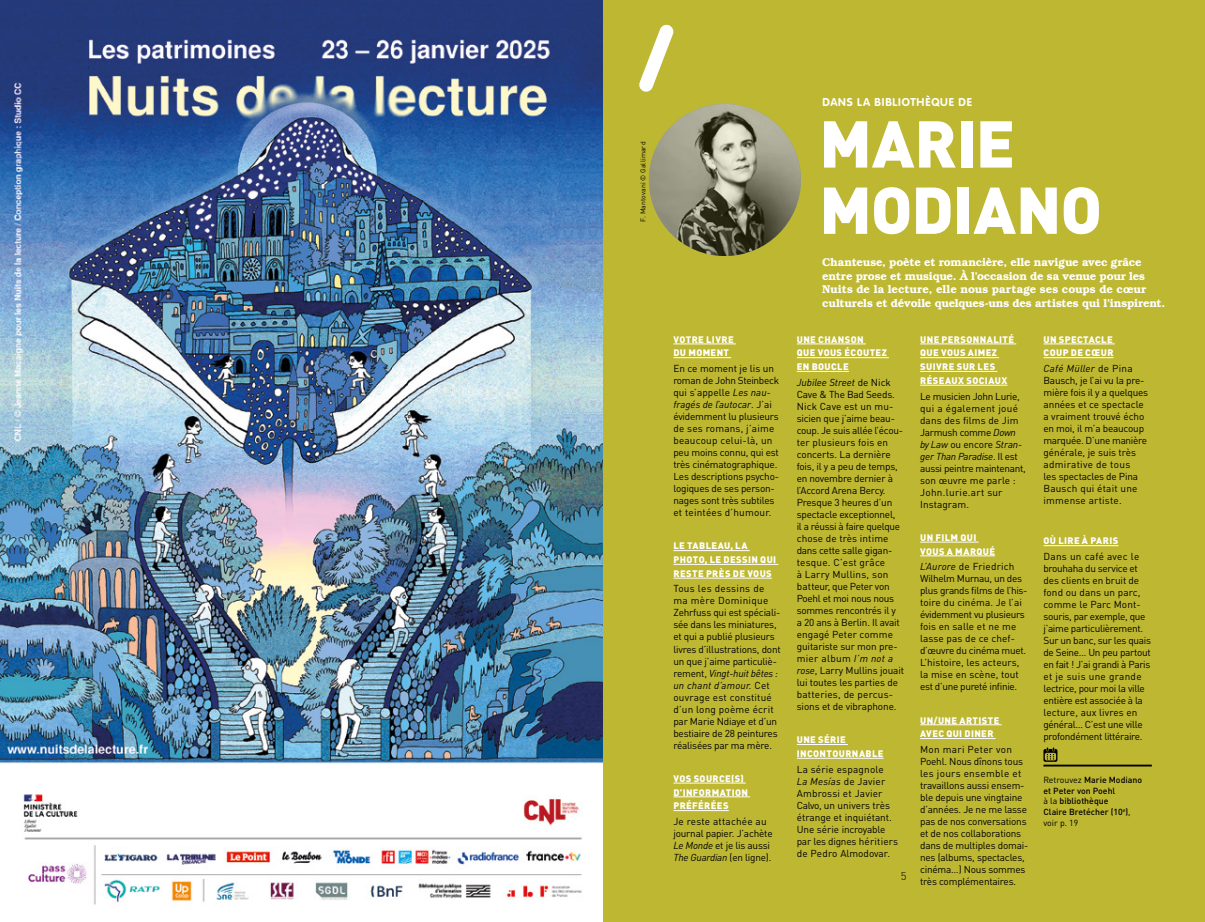
<style>
.page{position:relative;width:1205px;height:922px;background:#fff}
.page>*{position:absolute;margin:0;border:0;box-sizing:border-box;transform-origin:0 0}
.t1{font:900 65px "DIN Pro";letter-spacing:-.01em;color:#fff}
.t2{font:600 11.25px/13.8px "Bookman Std";letter-spacing:-.01em;color:#fff}
.t3{font:700 11.25px "VAG Rounded Std";letter-spacing:.075em;color:#fff}
.t4{font:300 11.25px "DIN Pro";color:#000}
.t5{font:10px/12px "DIN Pro";letter-spacing:-.02em;color:#000}
.t6{font:10px/12px "DIN Pro";letter-spacing:.01em;color:#000}
.t7{font:10px/12px "DIN Pro";color:#000}
.t8{font:900 9.38px/13.8px "DIN Pro";letter-spacing:.04em;color:#fff}
.t9{font:500 8.75px/10.9px "DIN Pro";color:#000}
.t10{font:6.88px "DIN Pro";letter-spacing:.015em;color:#000}
.s1{font-style:italic}
.s2{font-weight:400}
</style>
<div class="page">
<div style="left:602px;top:0;width:603px;height:921px;background:#bdb732"></div>
<img style="left:0;top:0;width:602px;height:905px">
<svg style="left:639px;top:24px;width:35px;height:68px"></svg>
<img style="left:649px;top:104px;width:152px;height:152px;border-radius:76px">
<hr style="left:673px;top:343px;width:63px;height:1px;background:#fff">
<hr style="left:673px;top:357px;width:58px;height:1px;background:#fff">
<hr style="left:673px;top:550px;width:77px;height:1px;background:#fff">
<hr style="left:673px;top:563px;width:105px;height:1px;background:#fff">
<hr style="left:673px;top:577px;width:99px;height:1px;background:#fff">
<hr style="left:673px;top:782px;width:73px;height:1px;background:#fff">
<hr style="left:673px;top:796px;width:77px;height:1px;background:#fff">
<hr style="left:673px;top:809px;width:56px;height:1px;background:#fff">
<hr style="left:797px;top:343px;width:69px;height:1px;background:#fff">
<hr style="left:797px;top:357px;width:92px;height:1px;background:#fff">
<hr style="left:797px;top:371px;width:52px;height:1px;background:#fff">
<hr style="left:797px;top:743px;width:51px;height:1px;background:#fff">
<hr style="left:797px;top:757px;width:86px;height:1px;background:#fff">
<hr style="left:920px;top:343px;width:96px;height:1px;background:#fff">
<hr style="left:920px;top:357px;width:79px;height:1px;background:#fff">
<hr style="left:920px;top:371px;width:77px;height:1px;background:#fff">
<hr style="left:920px;top:384px;width:87px;height:1px;background:#fff">
<hr style="left:920px;top:541px;width:58px;height:1px;background:#fff">
<hr style="left:920px;top:555px;width:75px;height:1px;background:#fff">
<hr style="left:920px;top:724px;width:81px;height:1px;background:#fff">
<hr style="left:920px;top:737px;width:75px;height:1px;background:#fff">
<hr style="left:1043px;top:343px;width:72px;height:1px;background:#fff">
<hr style="left:1043px;top:357px;width:70px;height:1px;background:#fff">
<hr style="left:1043px;top:545px;width:75px;height:1px;background:#fff">
<hr style="left:1043px;top:764px;width:109px;height:2px;background:#000">
<svg style="left:1043px;top:747px;width:14px;height:14px"></svg>
<p class="t10" style="left:637px;top:221px;width:81px;rotate:-90deg">F. Mantovani © Gallimard</p>
<p class="t8" style="left:673px;top:331px;width:62px">VOTRE LIVRE<br>DU MOMENT</p>
<p class="t5" style="left:673px;top:361px;width:107px">En ce moment je lis un roman de John Steinbeck qui s’appelle <span class="s1">Les nau&shy;fragés de l’autocar</span>. J’ai évidemment lu plusieurs de ses romans, j’aime beaucoup celui-là, un peu moins connu, qui est très cinématographique.<br>Les descriptions psycho&shy;logiques de ses person&shy;nages sont très subtiles et teintées d’humour.</p>
<p class="t8" style="left:673px;top:537px;width:104px">LE TABLEAU, LA<br>PHOTO, LE DESSIN QUI<br>RESTE PRÈS DE VOUS</p>
<p class="t5" style="left:673px;top:581px;width:109px">Tous les dessins de ma mère Dominique<br>Zehrfuss qui est spéciali&shy;sée dans les miniatures, et qui a publié plusieurs livres d’illustrations, dont un que j’aime particuliè&shy;rement, <span class="s1">Vingt-huit bêtes : un chant d’amour.</span> Cet ouvrage est constitué d’un long poème écrit par Marie Ndiaye et d’un bestiaire de 28 peintures réalisées par ma mère.</p>
<p class="t8" style="left:673px;top:770px;width:76px">VOS SOURCE(S)<br>D’INFORMATION<br>PRÉFÉRÉES</p>
<p class="t5" style="left:673px;top:814px;width:101px">Je reste attachée au journal papier. J’achète<br><span class="s1">Le Monde</span> et je lis aussi<br><span class="s1">The Guardian</span> (en ligne).</p>
<p class="t3" style="left:822px;top:96px;width:151px">DANS LA BIBLIOTHÈQUE DE</p>
<h1 class="t1" style="left:819px;top:88px;width:197px">MARIE</h1>
<h1 class="t1" style="left:819px;top:154px;width:284px">MODIANO</h1>
<p class="t2" style="left:822px;top:255px;width:345px">Chanteuse, poète et romancière, elle navigue avec grâce entre prose et musique. À l’occasion de sa venue pour les Nuits de la lecture, elle nous partage ses coups de cœur culturels et dévoile quelques-uns des artistes qui l’inspirent.</p>
<p class="t8" style="left:797px;top:331px;width:91px">UNE CHANSON<br>QUE VOUS ÉCOUTEZ<br>EN BOUCLE</p>
<p class="t5" style="left:797px;top:375px;width:109px"><span class="s1">Jubilee Street</span> de Nick<br>Cave &amp; The Bad Seeds.<br>Nick Cave est un mu&shy;sicien que j’aime beau&shy;coup. Je suis allée l’écou&shy;ter plusieurs fois en concerts. La dernière fois, il y a peu de temps, en novembre dernier à l’Accord Arena Bercy.<br>Presque 3 heures d’un spectacle exceptionnel,<br>il a réussi à faire quelque chose de très intime dans cette salle gigan&shy;tesque. C’est grâce<br>à Larry Mullins, son batteur, que Peter von<br>Poehl et moi nous nous sommes rencontrés il y<br>a 20 ans à Berlin. Il avait engagé Peter comme guitariste sur mon pre&shy;mier album <span class="s1">I’m not a rose</span>, Larry Mullins jouait lui toutes les parties de batteries, de percus&shy;sions et de vibraphone.</p>
<p class="t8" style="left:797px;top:731px;width:88px">UNE SÉRIE<br>INCONTOURNABLE</p>
<p class="t7" style="left:797px;top:761px;width:103px">La série espagnole<br><span class="s1">La Mesías</span> de Javier<br>Ambrossi et Javier<br>Calvo, un univers très étrange et inquiétant.<br>Une série incroyable par les dignes héritiers de Pedro Almodovar.</p>
<p class="t4" style="left:901px;top:867px;width:7px">5</p>
<p class="t8" style="left:920px;top:331px;width:95px">UNE PERSONNALITÉ<br>QUE VOUS AIMEZ<br>SUIVRE SUR LES<br>RÉSEAUX SOCIAUX</p>
<p class="t6" style="left:920px;top:389px;width:107px">Le musicien John Lurie, qui a également joué dans des films de Jim<br>Jarmush comme <span class="s1">Down by Law</span> ou encore <span class="s1">Stran&shy;ger Than Paradise</span>. Il est aussi peintre maintenant, son œuvre me parle :<br>John.lurie.art sur<br>Instagram.</p>
<p class="t8" style="left:920px;top:529px;width:76px">UN FILM QUI<br>VOUS A MARQUÉ</p>
<p class="t5" style="left:920px;top:559px;width:109px"><span class="s1">L’Aurore</span> de Friedrich<br>Wilhelm Murnau, un des plus grands films de l’his&shy;toire du cinéma. Je l’ai évidemment vu plusieurs fois en salle et ne me lasse pas de ce chef&shy;d’œuvre du cinéma muet.<br>L’histoire, les acteurs, la mise en scène, tout est d’une pureté infinie.</p>
<p class="t8" style="left:920px;top:711px;width:81px">UN/UNE ARTISTE<br>AVEC QUI DINER</p>
<p class="t5" style="left:920px;top:742px;width:108px">Mon mari Peter von<br>Poehl. Nous dînons tous les jours ensemble et travaillons aussi ensem&shy;ble depuis une vingtaine d’années. Je ne me lasse pas de nos conversations et de nos collaborations dans de multiples domai&shy;nes (albums, spectacles, cinéma…) Nous sommes très complémentaires.</p>
<p class="t8" style="left:1043px;top:331px;width:71px">UN SPECTACLE<br>COUP DE CŒUR</p>
<p class="t5" style="left:1043px;top:361px;width:106px"><span class="s1">Café Müller</span> de Pina<br>Bausch, je l’ai vu la pre&shy;mière fois il y a quelques années et ce spectacle a vraiment trouvé écho en moi, il m’a beaucoup marquée. D’une manière générale, je suis très admirative de tous<br>les spectacles de Pina<br>Bausch qui était une immense artiste.</p>
<p class="t8" style="left:1043px;top:533px;width:76px">OÙ LIRE À PARIS</p>
<p class="t5" style="left:1043px;top:549px;width:109px">Dans un café avec le brouhaha du service et des clients en bruit de fond ou dans un parc, comme le Parc Mont&shy;souris, par exemple, que j’aime particulièrement.<br>Sur un banc, sur les quais de Seine… Un peu partout en fait ! J’ai grandi à Paris et je suis une grande lectrice, pour moi la ville entière est associée à la lecture, aux livres en général… C’est une ville profondément littéraire.</p>
<p class="t9" style="left:1043px;top:772px;width:100px"><span class="s2">Retrouvez</span> Marie Modiano et Peter von Poehl<br><span class="s2">à la</span> bibliothèque<br>Claire Bretécher (10<sup>e</sup>)<span class="s2">, voir p. 19</span></p>
</div>
